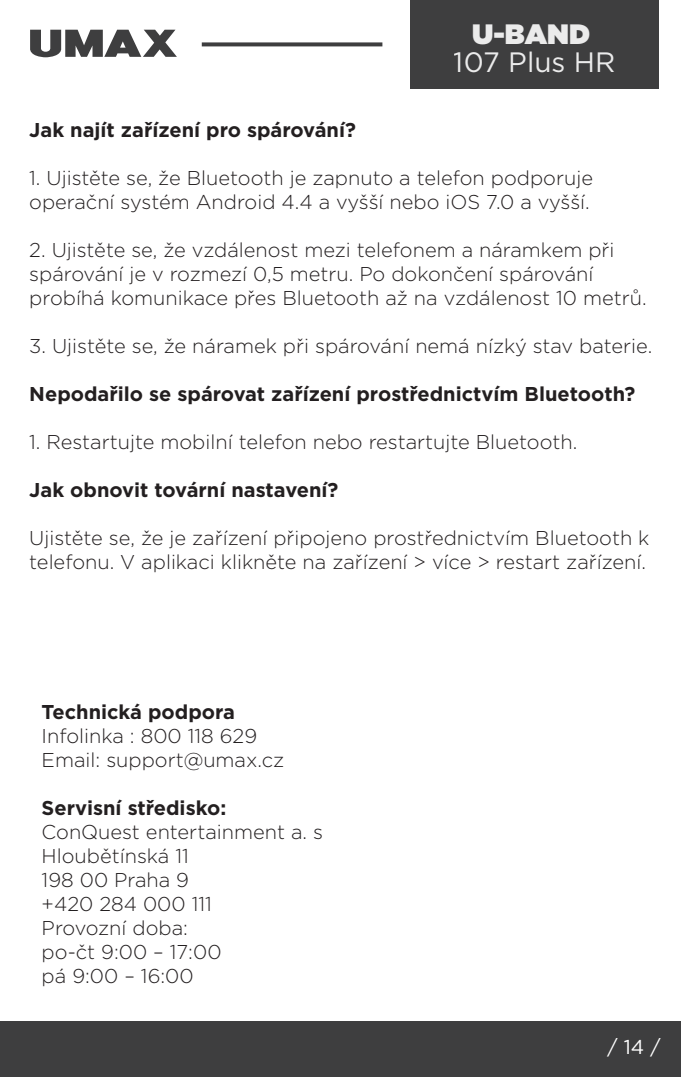
<style>
.page{position:relative;width:681px;height:1077px;background:#fff}
.page>*{position:absolute;margin:0;border:0;box-sizing:border-box;transform-origin:0 0}
.t1{font:28px "Gotham";color:#fff}
.t2{font:900 28px "Gotham";color:#fff}
.t3{font:300 20px/24px "Gotham";color:#231f20}
.t4{font:700 20px "Gotham";color:#231f20}
.t5{font:20px "Gotham";color:#fff}
</style>
<div class="page">
<hr style="left:0;top:0;width:681px;height:1px;background:#3e3e3f">
<div style="left:0;top:1021px;width:680px;height:55px;background:#3e3e3f"></div>
<div style="left:2px;top:0;width:679px;height:89px;background:#fff"></div>
<div style="left:410px;top:0;width:249px;height:89px;background:#3e3e3f"></div>
<svg style="left:30px;top:30px;width:147px;height:27px"></svg>
<svg style="left:202px;top:42px;width:180px;height:4px"></svg>
<hr style="left:0;top:0;width:1px;height:89px;background:#fff">
<h1 class="t2" style="left:472px;top:14px;width:119px">U-BAND</h1>
<h1 class="t1" style="left:454px;top:45px;width:163px">107 Plus HR</h1>
<p class="t4" style="left:29px;top:117px;width:328px">Jak najít zařízení pro spárování?</p>
<p class="t3" style="left:29px;top:165px;width:565px">1. Ujistěte se, že Bluetooth je zapnuto a telefon podporuje operační systém Android 4.4 a vyšší nebo iOS 7.0 a vyšší.</p>
<p class="t3" style="left:29px;top:237px;width:619px">2. Ujistěte se, že vzdálenost mezi telefonem a náramkem při spárování je v rozmezí 0,5 metru. Po dokončení spárování probíhá komunikace přes Bluetooth až na vzdálenost 10 metrů.</p>
<p class="t3" style="left:29px;top:333px;width:624px">3. Ujistěte se, že náramek při spárování nemá nízký stav baterie.</p>
<p class="t4" style="left:29px;top:381px;width:607px">Nepodařilo se spárovat zařízení prostřednictvím Bluetooth?</p>
<p class="t3" style="left:29px;top:429px;width:549px">1. Restartujte mobilní telefon nebo restartujte Bluetooth.</p>
<p class="t4" style="left:29px;top:477px;width:311px">Jak obnovit tovární nastavení?</p>
<p class="t3" style="left:29px;top:525px;width:621px">Ujistěte se, že je zařízení připojeno prostřednictvím Bluetooth k telefonu. V aplikaci klikněte na zařízení &gt; více &gt; restart zařízení.</p>
<p class="t4" style="left:42px;top:698px;width:195px">Technická podpora</p>
<p class="t3" style="left:42px;top:723px;width:244px">Infolinka : 800 118 629<br>Email: support@umax.cz</p>
<p class="t4" style="left:42px;top:794px;width:186px">Servisní středisko:</p>
<p class="t3" style="left:42px;top:819px;width:283px">ConQuest entertainment a. s<br>Hloubětínská 11<br>198 00 Praha 9<br>+420 284 000 111<br>Provozní doba:<br>po-čt 9:00 – 17:00<br>pá 9:00 – 16:00</p>
<p class="t5" style="left:607px;top:1034px;width:54px">/ 14 /</p>
</div>
